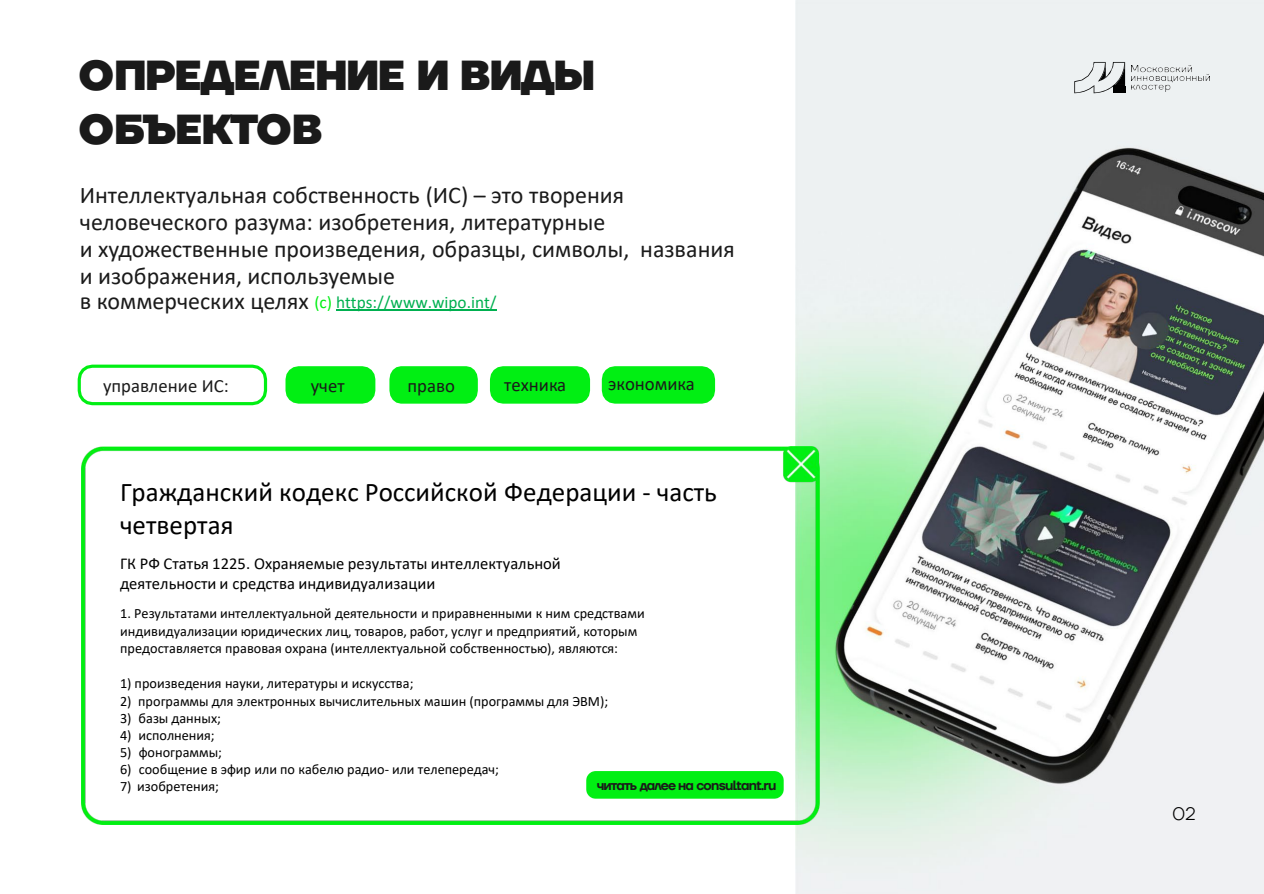
<style>
.page{position:relative;width:1264px;height:894px;background:#fff}
.page>*{position:absolute;margin:0;border:0;box-sizing:border-box;transform-origin:0 0}
.t1{font:800 42px/54.3px "TT Firs Neue";letter-spacing:-.04em;color:#1a1a1a}
.t2{font:27px/32.4px "Calibri";color:#000}
.t3{font:24px/27px "Calibri";color:#1a1a1a}
.t4{font:18.75px "Calibri";color:#1a1a1a}
.t5{font:300 18px "TT Firs Neue";color:#000}
.t6{font:17.25px "Calibri";color:#00b050}
.t7{font:16.5px/19.5px "Calibri";color:#000}
.t8{font:14.25px/17.2px "Calibri";color:#000}
.t9{font:600 13.5px "TT Firs Neue";letter-spacing:-.06em;color:#1a1a1a}
.s1{font-size:24px;color:#1a1a1a}
.s2{color:#01ef13}
</style>
<div class="page">
<img style="left:795px;top:0;width:468px;height:893px">
<svg style="left:285px;top:366px;width:90px;height:37px;background:#0def1f"></svg>
<svg style="left:77px;top:364px;width:191px;height:42px"></svg>
<div style="left:490px;top:366px;width:100px;height:37px;background:#01ef13"></div>
<svg style="left:601px;top:366px;width:114px;height:37px;background:#0cef1d"></svg>
<svg style="left:389px;top:366px;width:88px;height:37px;background:#0cef1d"></svg>
<hr style="left:336px;top:310px;width:160px;height:1px;background:#00b050">
<img style="left:81px;top:447px;width:738px;height:376px">
<img style="left:1131px;top:66px;width:77px;height:26px">
<svg style="left:1074px;top:62px;width:50px;height:31px;background:#c0c3c4"></svg>
<div style="left:586px;top:771px;width:197px;height:27px;background:#01ef13"></div>
<p class="t1" style="left:78px;top:49px;width:519px">ОПРЕДЕЛЕНИЕ И ВИДЫ<br>ОБЪЕКТОВ</p>
<p class="t3" style="left:80px;top:180px;width:545px">Интеллектуальная собственность (ИС) – это творения человеческого разума: изобретения, литературные</p>
<p class="t3" style="left:80px;top:234px;width:656px">и художественные произведения, образцы, символы, названия и изображения, используемые</p>
<p class="t6" style="left:80px;top:290px;width:418px"><span class="s1">в коммерческих целях</span> <span class="s2">(с)</span> https://www.wipo.int/</p>
<p class="t4" style="left:103px;top:372px;width:127px">управление ИС:</p>
<p class="t4" style="left:311px;top:373px;width:35px">учет</p>
<p class="t4" style="left:407px;top:372px;width:49px">право</p>
<p class="t4" style="left:504px;top:372px;width:63px">техника</p>
<p class="t4" style="left:608px;top:370px;width:88px">экономика</p>
<p class="t2" style="left:120px;top:475px;width:598px">Гражданский кодекс Российской Федерации - часть четвертая</p>
<p class="t7" style="left:120px;top:553px;width:442px">ГК РФ Статья 1225. Охраняемые результаты интеллектуальной деятельности и средства индивидуализации</p>
<p class="t8" style="left:120px;top:604px;width:526px">1. Результатами интеллектуальной деятельности и приравненными к ним средствами индивидуализации юридических лиц, товаров, работ, услуг и предприятий, которым предоставляется правовая охрана (интеллектуальной собственностью), являются:</p>
<p class="t8" style="left:120px;top:674px;width:295px">1) произведения науки, литературы и искусства;</p>
<p class="t8" style="left:120px;top:691px;width:489px">2) программы для электронных вычислительных машин (программы для ЭВМ);</p>
<p class="t8" style="left:120px;top:708px;width:102px">3) базы данных;</p>
<p class="t8" style="left:120px;top:726px;width:96px">4) исполнения;</p>
<p class="t8" style="left:120px;top:743px;width:103px">5) фонограммы;</p>
<p class="t8" style="left:120px;top:760px;width:380px">6) сообщение в эфир или по кабелю радио- или телепередач;</p>
<p class="t8" style="left:120px;top:777px;width:100px">7) изобретения;</p>
<p class="t9" style="left:596px;top:776px;width:181px">читать далее на consultant.ru</p>
<p class="t5" style="left:1171px;top:801px;width:25px">02</p>
</div>
